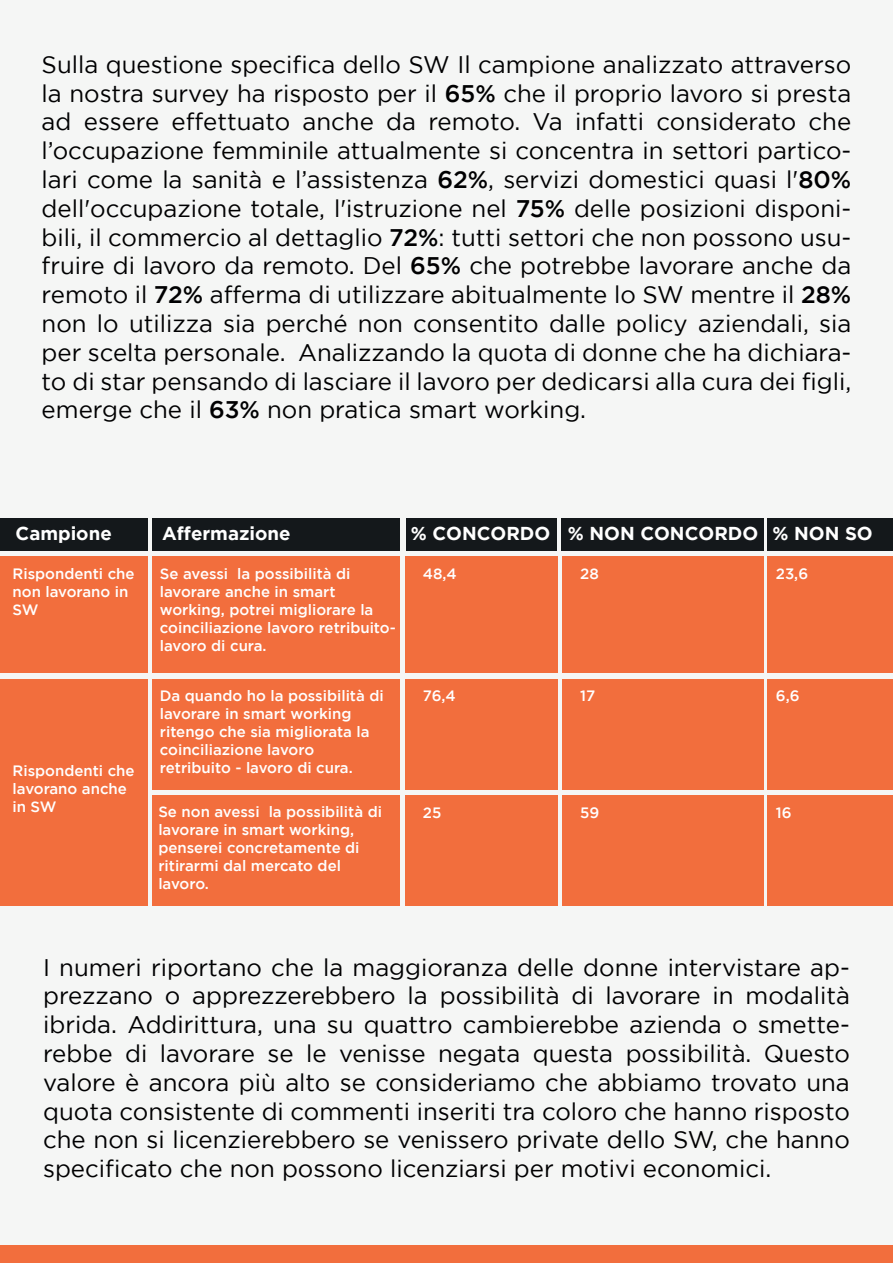
<style>
.page{position:relative;width:893px;height:1263px;background:#fff}
.page>*{position:absolute;margin:0;border:0;box-sizing:border-box;transform-origin:0 0}
.t1{font:24px/28.8px "Gotham";color:#000001;text-align:justify}
.t2{font:700 18.6px "Gotham";color:#fff}
.t3{font:500 15px/18px "Gotham";color:#fff}
.s1{font-weight:500}
</style>
<div class="page">
<div style="left:0;top:0;width:893px;height:1258px;background:#f5f6f5"></div>
<div style="left:0;top:1245px;width:893px;height:18px;background:#f26e3d"></div>
<div style="left:0;top:519px;width:147px;height:32px;background:#14181b"></div>
<div style="left:0;top:556px;width:147px;height:117px;background:#f26e3d"></div>
<div style="left:405px;top:556px;width:152px;height:117px;background:#f26e3d"></div>
<div style="left:562px;top:556px;width:202px;height:117px;background:#f26e3d"></div>
<div style="left:768px;top:556px;width:125px;height:117px;background:#f26e3d"></div>
<div style="left:152px;top:556px;width:248px;height:117px;background:#f26e3d"></div>
<div style="left:0;top:679px;width:147px;height:227px;background:#f26e3d"></div>
<div style="left:405px;top:679px;width:152px;height:111px;background:#f26e3d"></div>
<div style="left:562px;top:679px;width:202px;height:111px;background:#f26e3d"></div>
<div style="left:768px;top:679px;width:125px;height:111px;background:#f26e3d"></div>
<div style="left:152px;top:679px;width:248px;height:111px;background:#f26e3d"></div>
<div style="left:405px;top:795px;width:152px;height:111px;background:#f26e3d"></div>
<div style="left:562px;top:795px;width:202px;height:111px;background:#f26e3d"></div>
<div style="left:768px;top:795px;width:125px;height:111px;background:#f26e3d"></div>
<div style="left:152px;top:795px;width:248px;height:111px;background:#f26e3d"></div>
<div style="left:152px;top:519px;width:248px;height:32px;background:#14181b"></div>
<div style="left:406px;top:519px;width:150px;height:32px;background:#14181b"></div>
<div style="left:561px;top:519px;width:203px;height:32px;background:#14181b"></div>
<div style="left:767px;top:519px;width:126px;height:32px;background:#14181b"></div>
<p class="t1" style="left:42px;top:51px;width:811px">Sulla questione specifica dello SW Il campione analizzato attraverso la nostra survey ha risposto per il <span class="s1">65%</span> che il proprio lavoro si presta ad essere effettuato anche da remoto. Va infatti considerato che l’occupazione femminile attualmente si concentra in settori partico&shy;lari come la sanità e l’assistenza <span class="s1">62%</span>, servizi domestici quasi l'<span class="s1">80% </span>dell'occupazione totale, l'istruzione nel <span class="s1">75%</span> delle posizioni disponi&shy;bili, il commercio al dettaglio <span class="s1">72%</span>: tutti settori che non possono usu&shy;fruire di lavoro da remoto. Del <span class="s1">65%</span> che potrebbe lavorare anche da remoto il <span class="s1">72%</span> afferma di utilizzare abitualmente lo SW mentre il <span class="s1">28% </span>non lo utilizza sia perché non consentito dalle policy aziendali, sia per scelta personale. Analizzando la quota di donne che ha dichiara&shy;to di star pensando di lasciare il lavoro per dedicarsi alla cura dei figli, emerge che il <span class="s1">63%</span> non pratica smart working.</p>
<p class="t2" style="left:162px;top:525px;width:130px">Affermazione</p>
<p class="t2" style="left:411px;top:525px;width:464px">% CONCORDO % NON CONCORDO % NON SO</p>
<p class="t2" style="left:16px;top:525px;width:98px">Campione</p>
<p class="t3" style="left:13px;top:565px;width:124px">Rispondenti che non lavorano in<br>SW</p>
<p class="t3" style="left:160px;top:565px;width:192px">Se avessi la possibilità di</p>
<p class="t3" style="left:423px;top:565px;width:35px">48,4</p>
<p class="t3" style="left:580px;top:565px;width:20px">28</p>
<p class="t3" style="left:776px;top:565px;width:34px">23,6</p>
<p class="t3" style="left:160px;top:583px;width:238px">lavorare anche in smart working, potrei migliorare la coinciliazione lavoro retribuito&shy;lavoro di cura.</p>
<p class="t3" style="left:13px;top:763px;width:124px">Rispondenti che lavorano anche in SW</p>
<p class="t3" style="left:160px;top:688px;width:225px">Da quando ho la possibilità di</p>
<p class="t3" style="left:423px;top:688px;width:34px">76,4</p>
<p class="t3" style="left:580px;top:688px;width:17px">17</p>
<p class="t3" style="left:776px;top:688px;width:25px">6,6</p>
<p class="t3" style="left:160px;top:706px;width:211px">lavorare in smart working ritengo che sia migliorata la coinciliazione lavoro retribuito - lavoro di cura.</p>
<p class="t3" style="left:423px;top:804px;width:20px">25</p>
<p class="t3" style="left:580px;top:804px;width:21px">59</p>
<p class="t3" style="left:776px;top:804px;width:17px">16</p>
<p class="t3" style="left:158px;top:804px;width:225px">Se non avessi la possibilità di lavorare in smart working, penserei concretamente di ritirarmi dal mercato del lavoro.</p>
<p class="t1" style="left:43px;top:954px;width:808px">I numeri riportano che la maggioranza delle donne intervistare ap&shy;prezzano o apprezzerebbero la possibilità di lavorare in modalità ibrida. Addirittura, una su quattro cambierebbe azienda o smette&shy;rebbe di lavorare se le venisse negata questa possibilità. Questo valore è ancora più alto se consideriamo che abbiamo trovato una quota consistente di commenti inseriti tra coloro che hanno risposto che non si licenzierebbero se venissero private dello SW, che hanno specificato che non possono licenziarsi per motivi economici.</p>
</div>
